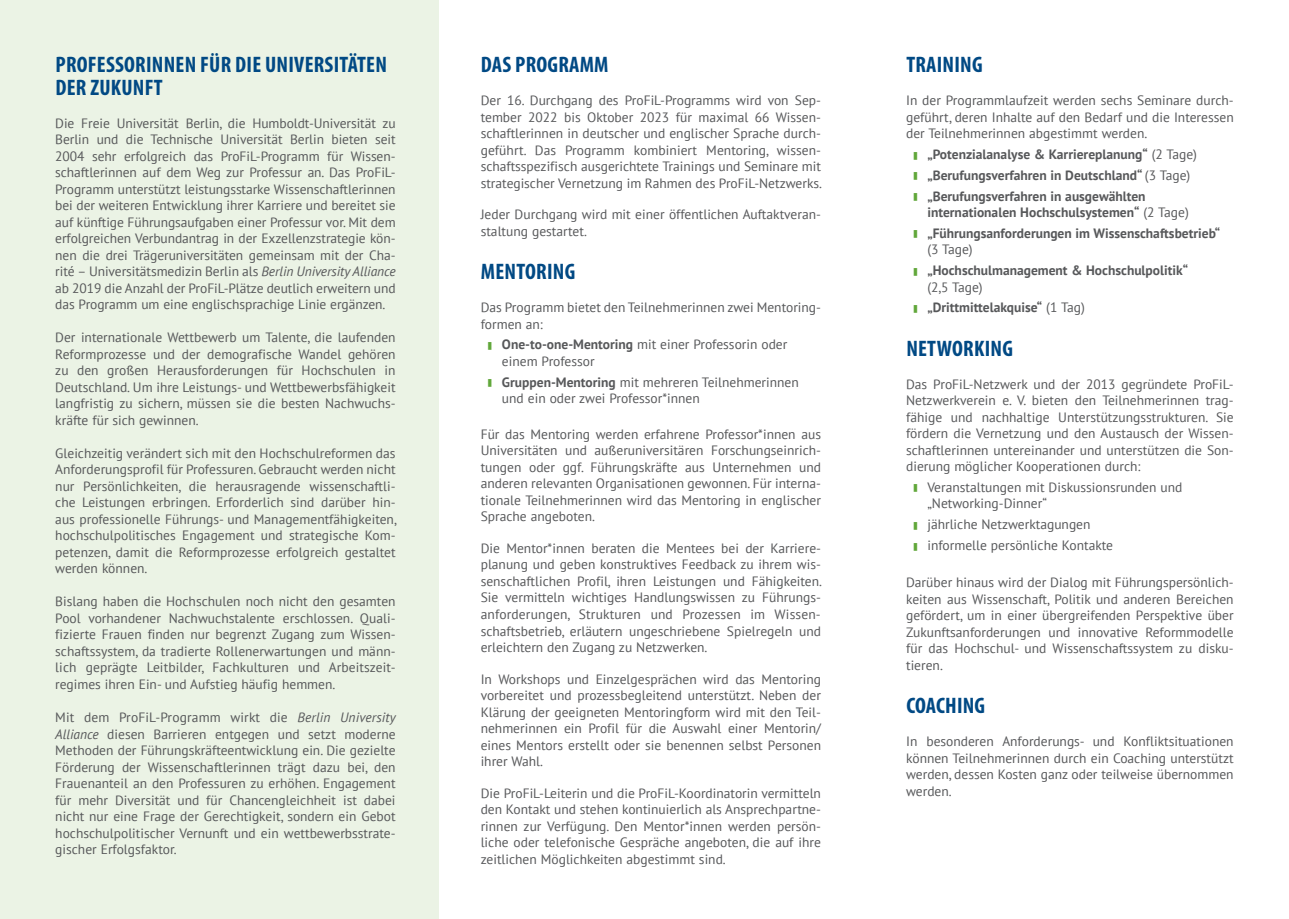
<style>
.page{position:relative;width:1289px;height:919px;background:#fff}
.page>*{position:absolute;margin:0;border:0;box-sizing:border-box;transform-origin:0 0}
.t1{font:700 condensed 22.5px/22.5px "Myriad Pro";letter-spacing:.01em;color:#014984}
.t2{font:13.5px/16.5px "PT Sans";color:#57585a;text-align:justify}
.t3{font:700 13.5px/20.7px "PT Sans";color:#57585a}
.s1{font-style:italic}
.s2{font-weight:700}
.s3{font-weight:400}
</style>
<div class="page">
<div style="left:0;top:0;width:438px;height:918px;background:#ebf3e5"></div>
<h1 class="t1" style="left:56px;top:53px;width:333px">PROFESSORINNEN FÜR DIE UNIVERSITÄTEN<br>DER ZUKUNFT</h1>
<p class="t2" style="left:55px;top:114px;width:342px;text-align:left">Die Freie Universität Berlin, die Humboldt-Universität zu Berlin und die Technische Universität Berlin bieten seit 2004 sehr erfolgreich das ProFiL-Programm für Wissen&shy;schaftlerinnen auf dem Weg zur Professur an. Das ProFiL-Programm unterstützt leistungsstarke Wissenschaftlerinnen bei der weiteren Entwicklung ihrer Karriere und bereitet sie auf künftige Führungsaufgaben einer Professur vor. Mit dem erfolgreichen Verbundantrag in der Exzellenzstrategie kön&shy;nen die drei Trägeruniversitäten gemeinsam mit der Cha&shy;rité – Universitätsmedizin Berlin als <span class="s1">Berlin University Alliance </span>ab 2019 die Anzahl der ProFiL-Plätze deutlich erweitern und das Programm um eine englischsprachige Linie ergänzen.</p>
<p class="t2" style="left:55px;top:329px;width:342px">Der internationale Wettbewerb um Talente, die laufenden Reformprozesse und der demografische Wandel gehören zu den großen Herausforderungen für Hochschulen in Deutschland. Um ihre Leistungs- und Wettbewerbsfähigkeit langfristig zu sichern, müssen sie die besten Nachwuchs&shy;kräfte für sich gewinnen.</p>
<p class="t2" style="left:55px;top:444px;width:343px">Gleichzeitig verändert sich mit den Hochschulreformen das Anforderungsprofil für Professuren. Gebraucht werden nicht nur Persönlichkeiten, die herausragende wissenschaftli&shy;che Leistungen erbringen. Erforderlich sind darüber hin&shy;aus professionelle Führungs- und Managementfähigkeiten, hochschulpolitisches Engagement und strategische Kom&shy;petenzen, damit die Reformprozesse erfolgreich gestaltet werden können.</p>
<p class="t2" style="left:55px;top:593px;width:342px;text-align:left">Bislang haben die Hochschulen noch nicht den gesamten Pool vorhandener Nachwuchstalente erschlossen. Quali&shy;fizierte Frauen finden nur begrenzt Zugang zum Wissen&shy;schaftssystem, da tradierte Rollenerwartungen und männ&shy;lich geprägte Leitbilder, Fachkulturen und Arbeitszeit&shy;regimes ihren Ein- und Aufstieg häufig hemmen.</p>
<p class="t2" style="left:55px;top:708px;width:342px">Mit dem ProFiL-Programm wirkt die <span class="s1">Berlin University Alliance</span> diesen Barrieren entgegen und setzt moderne Methoden der Führungskräfteentwicklung ein. Die gezielte Förderung der Wissenschaftlerinnen trägt dazu bei, den Frauenanteil an den Professuren zu erhöhen. Engagement für mehr Diversität und für Chancengleichheit ist dabei nicht nur eine Frage der Gerechtigkeit, sondern ein Gebot hochschulpolitischer Vernunft und ein wettbewerbsstrate&shy;gischer Erfolgsfaktor.</p>
<h1 class="t1" style="left:481px;top:53px;width:129px">DAS PROGRAMM</h1>
<p class="t2" style="left:480px;top:92px;width:343px">Der 16. Durchgang des ProFiL-Programms wird von Sep&shy;tember 2022 bis Oktober 2023 für maximal 66 Wissen&shy;schaftlerinnen in deutscher und englischer Sprache durch&shy;geführt. Das Programm kombiniert Mentoring, wissen&shy;schaftsspezifisch ausgerichtete Trainings und Seminare mit strategischer Vernetzung im Rahmen des ProFiL-Netzwerks.</p>
<p class="t2" style="left:480px;top:206px;width:342px">Jeder Durchgang wird mit einer öffentlichen Auftaktveran&shy;staltung gestartet.</p>
<h1 class="t1" style="left:481px;top:260px;width:96px">MENTORING</h1>
<p class="t2" style="left:480px;top:299px;width:340px">Das Programm bietet den Teilnehmerinnen zwei Mentoring&shy;formen an:</p>
<p class="t2" style="left:502px;top:336px;width:287px"><span class="s2">One-to-one-Mentoring</span> mit einer Professorin oder einem Professor</p>
<p class="t2" style="left:502px;top:373px;width:298px"><span class="s2">Gruppen-Mentoring</span> mit mehreren Teilnehmerinnen und ein oder zwei Professor*innen</p>
<p class="t2" style="left:480px;top:425px;width:342px">Für das Mentoring werden erfahrene Professor*innen aus Universitäten und außeruniversitären Forschungseinrich&shy;tungen oder ggf. Führungskräfte aus Unternehmen und anderen relevanten Organisationen gewonnen. Für interna&shy;tionale Teilnehmerinnen wird das Mentoring in englischer Sprache angeboten.</p>
<p class="t2" style="left:480px;top:539px;width:343px;text-align:left">Die Mentor*innen beraten die Mentees bei der Karriere&shy;planung und geben konstruktives Feedback zu ihrem wis&shy;senschaftlichen Profil, ihren Leistungen und Fähigkeiten.<br>Sie vermitteln wichtiges Handlungswissen zu Führungs&shy;anforderungen, Strukturen und Prozessen im Wissen&shy;schaftsbetrieb, erläutern ungeschriebene Spielregeln und erleichtern den Zugang zu Netzwerken.</p>
<p class="t2" style="left:480px;top:670px;width:342px">In Workshops und Einzelgesprächen wird das Mentoring vorbereitet und prozessbegleitend unterstützt. Neben der Klärung der geeigneten Mentoringform wird mit den Teil&shy;nehmerinnen ein Profil für die Auswahl einer Mentorin/ eines Mentors erstellt oder sie benennen selbst Personen ihrer Wahl.</p>
<p class="t2" style="left:480px;top:784px;width:342px">Die ProFiL-Leiterin und die ProFiL-Koordinatorin vermitteln den Kontakt und stehen kontinuierlich als Ansprechpartne&shy;rinnen zur Verfügung. Den Mentor*innen werden persön&shy;liche oder telefonische Gespräche angeboten, die auf ihre zeitlichen Möglichkeiten abgestimmt sind.</p>
<h1 class="t1" style="left:906px;top:53px;width:78px">TRAINING</h1>
<p class="t2" style="left:906px;top:92px;width:329px">In der Programmlaufzeit werden sechs Seminare durch&shy;geführt, deren Inhalte auf den Bedarf und die Interessen der Teilnehmerinnen abgestimmt werden.</p>
<p class="t3" style="left:927px;top:144px;width:271px">„Potenzialanalyse &amp; Karriereplanung“ <span class="s3">(2 Tage) </span>„Berufungsverfahren in Deutschland“ <span class="s3">(3 Tage) </span>„Berufungsverfahren in ausgewählten</p>
<p class="t3" style="left:927px;top:202px;width:294px">internationalen Hochschulsystemen“ <span class="s3">(2 Tage) </span>„Führungsanforderungen im Wissenschaftsbetrieb“</p>
<p class="t2" style="left:927px;top:241px;width:47px">(3 Tage)</p>
<p class="t3" style="left:927px;top:260px;width:262px">„Hochschulmanagement &amp; Hochschulpolitik“</p>
<p class="t3" style="left:927px;top:276px;width:159px"><span class="s3">(2,5 Tage) </span>„Drittmittelakquise“ <span class="s3">(1 Tag)</span></p>
<h1 class="t1" style="left:906px;top:336px;width:108px">NETWORKING</h1>
<p class="t2" style="left:906px;top:375px;width:329px">Das ProFiL-Netzwerk und der 2013 gegründete ProFiL-Netzwerkverein e. V. bieten den Teilnehmerinnen trag&shy;fähige und nachhaltige Unterstützungsstrukturen. Sie fördern die Vernetzung und den Austausch der Wissen&shy;schaftlerinnen untereinander und unterstützen die Son&shy;dierung möglicher Kooperationen durch:</p>
<p class="t2" style="left:927px;top:478px;width:256px">Veranstaltungen mit Diskussionsrunden und „Networking-Dinner“</p>
<p class="t2" style="left:927px;top:514px;width:187px;line-height:20.7px">jährliche Netzwerktagungen informelle persönliche Kontakte</p>
<p class="t2" style="left:906px;top:574px;width:329px">Darüber hinaus wird der Dialog mit Führungspersönlich&shy;keiten aus Wissenschaft, Politik und anderen Bereichen gefördert, um in einer übergreifenden Perspektive über Zukunftsanforderungen und innovative Reformmodelle für das Hochschul- und Wissenschaftssystem zu disku&shy;tieren.</p>
<h1 class="t1" style="left:906px;top:693px;width:80px">COACHING</h1>
<p class="t2" style="left:906px;top:732px;width:329px">In besonderen Anforderungs- und Konfliktsituationen können Teilnehmerinnen durch ein Coaching unterstützt werden, dessen Kosten ganz oder teilweise übernommen werden.</p>
</div>
